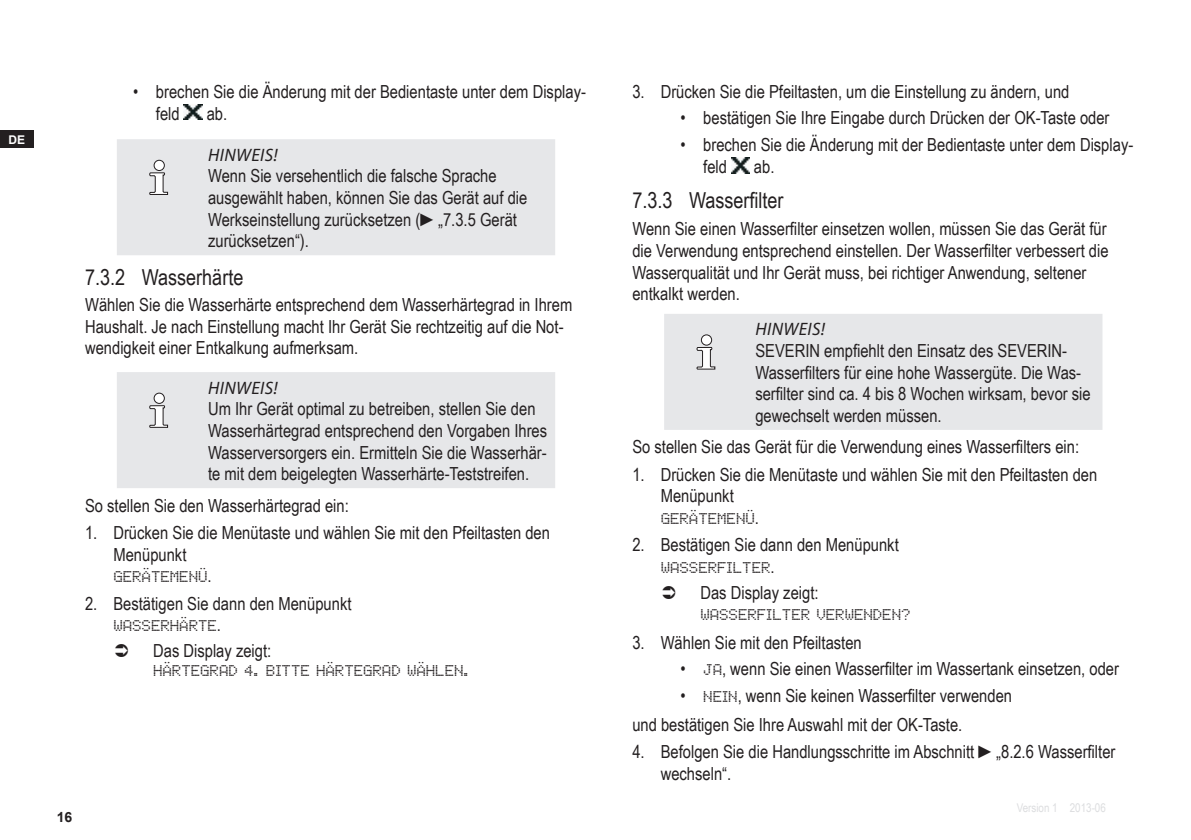
<style>
.page{position:relative;width:1191px;height:840px;background:#fff}
.page>*{position:absolute;margin:0;border:0;box-sizing:border-box;transform-origin:0 0}
.t1{font:22px "Arial Narrow";color:#231f20}
.t2{font:18px/21.6px "Arial Narrow";color:#231f20}
.t3{font:italic 18px "Myriad Pro";letter-spacing:.02em;color:#231f20}
.t4{font:16px "Dot Matrix Two";color:#231f20}
.t5{font:700 14px "Arial";color:#231f20}
.t6{font:12px "Arial Narrow";color:#dcdddf}
.t7{font:700 12px "Arial";color:#fff}
.s1{font-family:"Arial Narrow";font-size:18px}
.s2{font-family:"Dot Matrix Two";font-size:16px}
</style>
<div class="page">
<div style="left:0;top:130px;width:33px;height:17px;background:#231f20"></div>
<img style="left:184px;top:104px;width:19px;height:16px">
<div style="left:117px;top:139px;width:438px;height:116px;background:#e6e7e9"></div>
<div style="left:154px;top:160px;width:10px;height:10px;background:#fff;border-radius:50%"></div>
<div style="left:154px;top:160px;width:11px;height:11px;border:1px solid #231f20;border-radius:50%"></div>
<svg style="left:148px;top:172px;width:21px;height:23px"></svg>
<div style="left:117px;top:372px;width:438px;height:116px;background:#e6e7e9"></div>
<div style="left:154px;top:393px;width:10px;height:10px;background:#fff;border-radius:50%"></div>
<div style="left:154px;top:392px;width:11px;height:11px;border:1px solid #231f20;border-radius:50%"></div>
<svg style="left:148px;top:404px;width:21px;height:24px"></svg>
<img style="left:731px;top:158px;width:19px;height:15px">
<div style="left:664px;top:314px;width:438px;height:115px;background:#e6e7e9"></div>
<div style="left:701px;top:335px;width:10px;height:10px;background:#fff;border-radius:50%"></div>
<div style="left:701px;top:334px;width:11px;height:11px;border:1px solid #231f20;border-radius:50%"></div>
<svg style="left:695px;top:346px;width:21px;height:24px"></svg>
<p class="t7" style="left:8px;top:131px;width:18px">DE</p>
<p class="t2" style="left:156px;top:80px;width:431px;text-indent:-23px">• brechen Sie die Änderung mit der Bedientaste unter dem Display&shy;feld</p>
<p class="t2" style="left:207px;top:102px;width:22px">ab.</p>
<p class="t3" style="left:208px;top:143px;width:71px">HINWEIS!</p>
<p class="t2" style="left:208px;top:164px;width:321px">Wenn Sie versehentlich die falsche Sprache ausgewählt haben, können Sie das Gerät auf die Werkseinstellung zurücksetzen (►„7.3.5 Gerät zurücksetzen“).</p>
<p class="t1" style="left:85px;top:261px;width:160px">7.3.2 Wasserhärte</p>
<p class="t2" style="left:85px;top:293px;width:489px">Wählen Sie die Wasserhärte entsprechend dem Wasserhärtegrad in Ihrem<br>Haushalt. Je nach Einstellung macht Ihr Gerät Sie rechtzeitig auf die Not&shy;wendigkeit einer Entkalkung aufmerksam.</p>
<p class="t3" style="left:208px;top:376px;width:71px">HINWEIS!</p>
<p class="t2" style="left:208px;top:397px;width:340px">Um Ihr Gerät optimal zu betreiben, stellen Sie den Wasserhärtegrad entsprechend den Vorgaben Ihres Wasserversorgers ein. Ermitteln Sie die Wasserhär&shy;te mit dem beigelegten Wasserhärte-Teststreifen.</p>
<p class="t2" style="left:85px;top:493px;width:265px">So stellen Sie den Wasserhärtegrad ein:</p>
<p class="t2" style="left:113px;top:521px;width:438px;text-indent:-28px">1. Drücken Sie die Menütaste und wählen Sie mit den Pfeiltasten den<br>Menüpunkt</p>
<p class="t4" style="left:113px;top:567px;width:100px">GERÄTEMENÜ<span class="s1">.</span></p>
<p class="t2" style="left:85px;top:591px;width:268px">2. Bestätigen Sie dann den Menüpunkt</p>
<p class="t4" style="left:113px;top:616px;width:109px">WASSERHÄRTE<span class="s1">.</span></p>
<p class="t2" style="left:153px;top:638px;width:120px">Das Display zeigt:</p>
<p class="t4" style="left:153px;top:661px;width:318px">HÄRTEGRAD 4. BITTE HÄRTEGRAD WÄHLEN.</p>
<p class="t5" style="left:57px;top:807px;width:17px">16</p>
<p class="t2" style="left:632px;top:80px;width:438px">3. Drücken Sie die Pfeiltasten, um die Einstellung zu ändern, und</p>
<p class="t2" style="left:680px;top:106px;width:430px">• bestätigen Sie Ihre Eingabe durch Drücken der OK-Taste oder</p>
<p class="t2" style="left:703px;top:133px;width:431px;text-indent:-23px">• brechen Sie die Änderung mit der Bedientaste unter dem Display&shy;feld</p>
<p class="t2" style="left:754px;top:155px;width:22px">ab.</p>
<p class="t1" style="left:632px;top:184px;width:153px">7.3.3 Wasserfilter</p>
<p class="t2" style="left:632px;top:217px;width:478px">Wenn Sie einen Wasserfilter einsetzen wollen, müssen Sie das Gerät für die Verwendung entsprechend einstellen. Der Wasserfilter verbessert die Wasserqualität und Ihr Gerät muss, bei richtiger Anwendung, seltener entkalkt werden.</p>
<p class="t3" style="left:755px;top:318px;width:71px">HINWEIS!</p>
<p class="t2" style="left:755px;top:339px;width:337px">SEVERIN empfiehlt den Einsatz des SEVERIN-Wasserfilters für eine hohe Wassergüte. Die Was&shy;serfilter sind ca. 4 bis 8 Wochen wirksam, bevor sie gewechselt werden müssen.</p>
<p class="t2" style="left:632px;top:435px;width:448px">So stellen Sie das Gerät für die Verwendung eines Wasserfilters ein:</p>
<p class="t2" style="left:660px;top:462px;width:438px;text-indent:-28px">1. Drücken Sie die Menütaste und wählen Sie mit den Pfeiltasten den<br>Menüpunkt</p>
<p class="t4" style="left:660px;top:509px;width:100px">GERÄTEMENÜ<span class="s1">.</span></p>
<p class="t2" style="left:632px;top:533px;width:268px">2. Bestätigen Sie dann den Menüpunkt</p>
<p class="t4" style="left:660px;top:558px;width:115px">WASSERFILTER<span class="s1">.</span></p>
<p class="t2" style="left:700px;top:580px;width:120px">Das Display zeigt:</p>
<p class="t4" style="left:700px;top:606px;width:212px">WASSERFILTER VERWENDEN?</p>
<p class="t2" style="left:632px;top:631px;width:231px">3. Wählen Sie mit den Pfeiltasten</p>
<p class="t2" style="left:680px;top:656px;width:440px">• <span class="s2">JA</span>, wenn Sie einen Wasserfilter im Wassertank einsetzen, oder</p>
<p class="t2" style="left:632px;top:680px;width:381px;line-height:28.6px;text-indent:48px">• <span class="s2">NEIN</span>, wenn Sie keinen Wasserfilter verwenden und bestätigen Sie Ihre Auswahl mit der OK-Taste.</p>
<p class="t2" style="left:660px;top:740px;width:456px;text-indent:-28px">4. Befolgen Sie die Handlungsschritte im Abschnitt ►„8.2.6 Wasserfilter wechseln“.</p>
<p class="t6" style="left:1016px;top:798px;width:91px">Version 1 2013-06</p>
</div>
